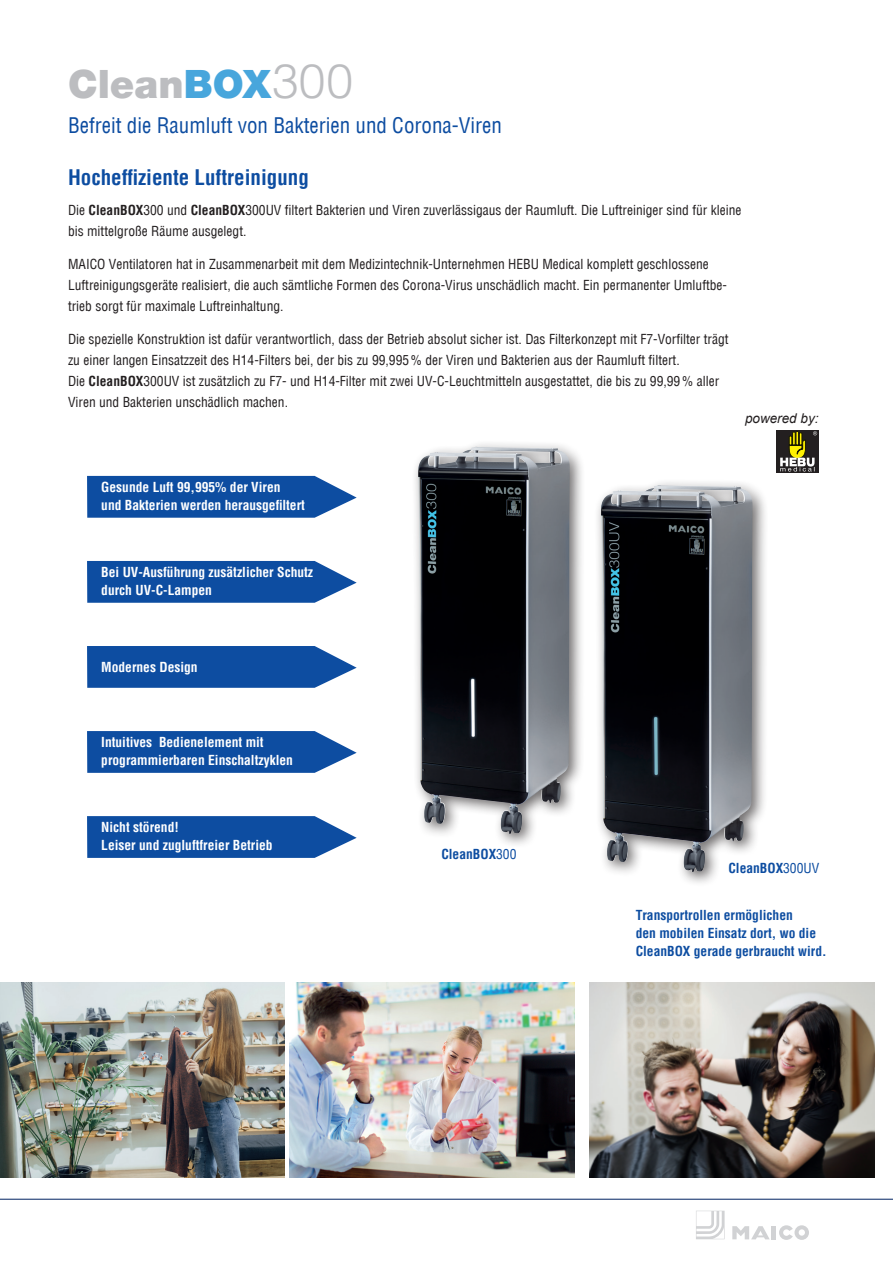
<style>
.page{position:relative;width:893px;height:1263px;background:#fff}
.page>*{position:absolute;margin:0;border:0;box-sizing:border-box;transform-origin:0 0}
.t1{font:900 39px "Helvetica Neue LT Com";color:#bcbdc0}
.t2{font:condensed 21px "Helvetica Com";color:#0d4da1}
.t3{font:700 condensed 21px "Helvetica Com";color:#0d4da1}
.t4{font:condensed 13.5px/21px "Helvetica Com";color:#231f20}
.t5{font:700 condensed 13.5px/18px "Helvetica Com";color:#fff}
.t6{font:700 condensed 13.5px/18px "Helvetica Com";color:#0d4da1}
.t7{font:italic 13.5px "Arial";color:#231f20}
.s1{color:#48a6dc}
.s2{font-family:"Helvetica LT Std";font-weight:300;font-size:48px}
.s3{font-weight:700}
.s4{font-weight:400}
</style>
<div class="page">
<hr style="left:772px;top:1226px;width:4px;height:13px;background:#d1d2d4">
<svg style="left:732px;top:1226px;width:38px;height:13px"></svg>
<svg style="left:779px;top:1225px;width:30px;height:15px"></svg>
<svg style="left:696px;top:1211px;width:29px;height:28px"></svg>
<hr style="left:0;top:1199px;width:893px;height:1px;background:#002361">
<img style="left:0;top:982px;width:285px;height:196px">
<img style="left:289px;top:982px;width:285px;height:196px">
<img style="left:589px;top:982px;width:285px;height:196px">
<svg style="left:87px;top:476px;width:270px;height:42px;background:#215ca8"></svg>
<svg style="left:87px;top:646px;width:270px;height:42px;background:#215ba8"></svg>
<svg style="left:87px;top:731px;width:270px;height:42px;background:#215ba8"></svg>
<svg style="left:87px;top:561px;width:270px;height:42px;background:#215ba8"></svg>
<svg style="left:87px;top:816px;width:270px;height:42px;background:#205ba8"></svg>
<div style="left:776px;top:430px;width:43px;height:42px;background:#231f20"></div>
<svg style="left:780px;top:431px;width:37px;height:40px"></svg>
<div style="left:411px;top:440px;width:175px;height:409px;background:#231f20;opacity:.65"></div>
<img style="left:418px;top:447px;width:143px;height:387px">
<div style="left:594px;top:478px;width:174px;height:409px;background:#231f20;opacity:.65"></div>
<img style="left:601px;top:485px;width:143px;height:387px">
<h1 class="t1" style="left:68px;top:61px;width:287px">Clean<span class="s1">BOX</span><span class="s2">300</span></h1>
<h2 class="t2" style="left:68px;top:112px;width:435px">Befreit die Raumluft von Bakterien und Corona-Viren</h2>
<h2 class="t3" style="left:68px;top:164px;width:242px">Hocheffiziente Luftreinigung</h2>
<p class="t4" style="left:68px;top:200px;width:675px">Die <span class="s3">CleanBOX</span>300 und <span class="s3">CleanBOX</span>300UV filtert Bakterien und Viren zuverlässigaus der Raumluft. Die Luftreiniger sind für kleine bis mittelgroße Räume ausgelegt.</p>
<p class="t4" style="left:68px;top:254px;width:661px">MAICO Ventilatoren hat in Zusammenarbeit mit dem Medizintechnik-Unternehmen HEBU Medical komplett geschlossene<br>Luftreinigungsgeräte realisiert, die auch sämtliche Formen des Corona-Virus unschädlich macht. Ein permanenter Umluftbe&shy;trieb sorgt für maximale Luftreinhaltung.</p>
<p class="t4" style="left:68px;top:329px;width:662px">Die spezielle Konstruktion ist dafür verantwortlich, dass der Betrieb absolut sicher ist. Das Filterkonzept mit F7-Vorfilter trägt zu einer langen Einsatzzeit des H14-Filters bei, der bis zu 99,995% der Viren und Bakterien aus der Raumluft filtert.<br>Die <span class="s3">CleanBOX</span>300UV ist zusätzlich zu F7- und H14-Filter mit zwei UV-C-Leuchtmitteln ausgestattet, die bis zu 99,99% aller Viren und Bakterien unschädlich machen.</p>
<p class="t5" style="left:101px;top:478px;width:205px">Gesunde Luft 99,995% der Viren<br>und Bakterien werden herausgefiltert</p>
<p class="t5" style="left:101px;top:563px;width:213px">Bei UV-Ausführung zusätzlicher Schutz durch UV-C-Lampen</p>
<p class="t5" style="left:101px;top:657px;width:98px">Modernes Design</p>
<p class="t5" style="left:101px;top:733px;width:193px">Intuitives Bedienelement mit programmierbaren Einschaltzyklen</p>
<p class="t5" style="left:101px;top:818px;width:173px">Nicht störend!<br>Leiser und zugluftfreier Betrieb</p>
<p class="t7" style="left:745px;top:409px;width:75px">powered by:</p>
<p class="t6" style="left:441px;top:844px;width:77px">CleanBOX<span class="s4">300</span></p>
<p class="t6" style="left:728px;top:859px;width:92px">CleanBOX<span class="s4">300UV</span></p>
<p class="t6" style="left:636px;top:906px;width:192px">Transportrollen ermöglichen<br>den mobilen Einsatz dort, wo die<br>CleanBOX gerade gerbraucht wird.</p>
</div>
